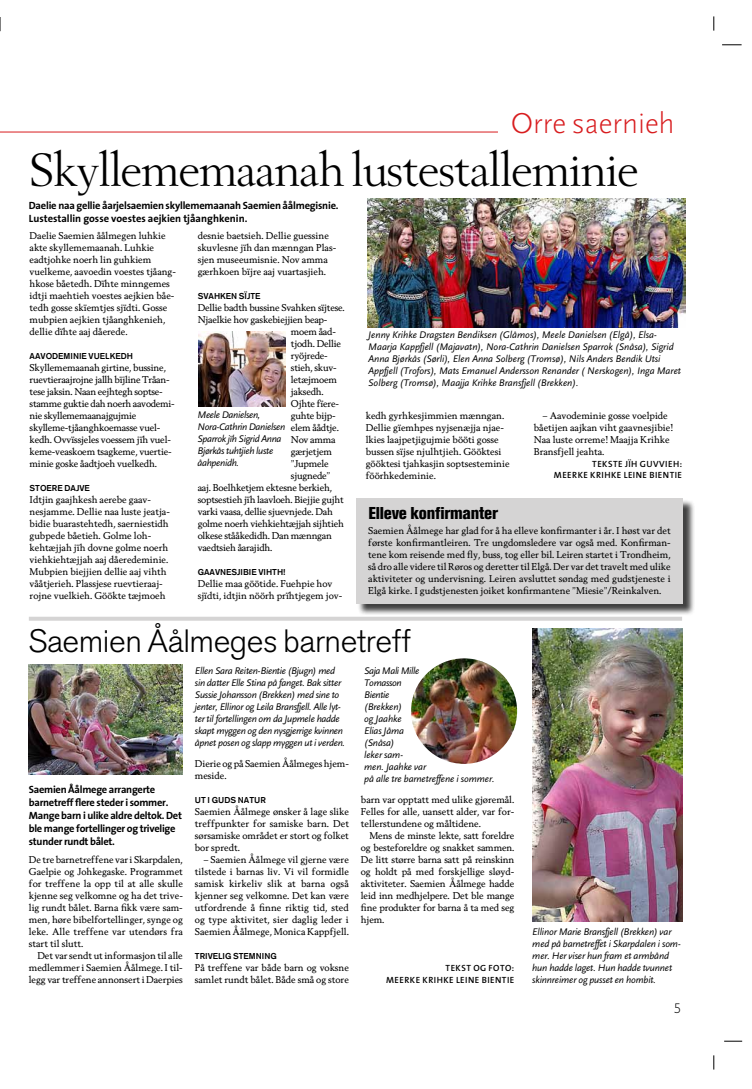
<style>
.page{position:relative;width:752px;height:1089px;background:#fff}
.page>*{position:absolute;margin:0;border:0;box-sizing:border-box;transform-origin:0 0}
.t1{font:46px "Berling Nova Display Pro";letter-spacing:-.015em;color:#000}
.t2{font:300 32px "Akzidenz Grotesk BE";letter-spacing:-.015em;color:#000}
.t3{font:300 30px "Scala Sans";color:#d81c1e}
.t4{font:800 condensed 17px "Akzidenz Grotesk BE";letter-spacing:-.015em;color:#000}
.t5{font:300 14px "Gill Sans Std";color:#000}
.t6{font:700 10.5px/13px "The Sans";letter-spacing:-.025em;color:#000}
.t7{font:italic 10px/12px "Scala Sans";letter-spacing:-.015em;color:#000}
.t8{font:9.5px/12px "Berling Nova Text Regular Os F";color:#000}
.t9{font:9.5px "Berling Nova Text Regular Os F";letter-spacing:-.02em;color:#000}
.t10{font:600 9px/11.6px "The Sans";letter-spacing:.05em;color:#000;text-align:right}
.t11{font:500 8.5px "Akzidenz Grotesk BE";color:#000}
</style>
<div class="page">
<svg style="left:713px;top:16px;width:1px;height:15px"></svg>
<svg style="left:713px;top:1055px;width:1px;height:14px"></svg>
<svg style="left:724px;top:1040px;width:17px;height:1px"></svg>
<svg style="left:722px;top:45px;width:19px;height:1px"></svg>
<svg style="left:0;top:17px;width:1px;height:14px"></svg>
<hr style="left:0;top:132px;width:497px;height:1px;background:#d81c1e">
<img style="left:367px;top:199px;width:317px;height:128px">
<img style="left:532px;top:628px;width:149px;height:293px">
<img style="left:29px;top:664px;width:154px;height:110px">
<svg style="left:29px;top:616px;width:652px;height:4px;fill:#d5d4d4"></svg>
<img style="left:199px;top:331px;width:86px;height:75px">
<img style="left:411px;top:658px;width:106px;height:106px;border-radius:53px">
<div style="left:357px;top:499px;width:338px;height:116px;background:#000;opacity:.75"></div>
<div style="left:356px;top:498px;width:326px;height:105px;background:#d5d4d4"></div>
<h3 class="t3" style="left:510px;top:107px;width:165px">Orre saernieh</h3>
<h1 class="t1" style="left:29px;top:141px;width:610px">Skyllememaanah lustestalleminie</h1>
<p class="t6" style="left:29px;top:199px;width:311px">Daelie naa gellie åarjelsaemien skyllememaanah Saemien åålmegisnie.<br>Lustestallin gosse voestes aejkien tjåanghkenin.</p>
<p class="t8" style="left:30px;top:229px;width:148px">Daelie Saemien åålmegen luhkie akte skyllememaanah. Luhkie eadtjohke noerh lin guhkiem vuelkeme, aavoedin voestes tjåang&shy;hkose båetedh. Dïhte minngemes idtji maehtieh voestes aejkien båe&shy;tedh gosse skïemtjes sjïdti. Gosse mubpien aejkien tjåanghkenieh, dellie dïhte aaj dåerede.</p>
<p class="t11" style="left:30px;top:351px;width:105px">AAVODEMINIE VUELKEDH</p>
<p class="t8" style="left:30px;top:361px;width:147px">Skyllememaanah girtine, bussine, ruevtieraajrojne jallh bïjline Tråan&shy;tese jaksin. Naan eejhtegh soptse&shy;stamme guktie dah noerh aavodemi&shy;nie skyllememaanajgujmie skylleme-tjåanghkoemasse vuel&shy;kedh. Ovvïssjeles voessem jïh vuel&shy;keme-veaskoem tsagkeme, vuertie&shy;minie goske åadtjoeh vuelkedh.</p>
<p class="t11" style="left:30px;top:483px;width:62px">STOERE DAJVE</p>
<p class="t8" style="left:30px;top:493px;width:142px">Idtjin gaajhkesh aerebe gaav&shy;nesjamme. Dellie naa luste jeatja&shy;bidie buarastehtedh, saerniestidh gubpede båetieh. Golme loh&shy;kehtæjjah jïh dovne golme noerh viehkiehtæjjah aaj dåeredeminie.<br>Mubpien biejjien dellie aaj vihth vååtjerieh. Plassjese ruevtieraaj&shy;rojne vuelkieh. Göökte tæjmoeh</p>
<p class="t8" style="left:197px;top:229px;width:140px">desnie baetsieh. Dellie guessine skuvlesne jïh dan mænngan Plas&shy;sjen museeumisnie. Nov amma gærhkoen bïjre aaj vuartasjieh.</p>
<p class="t11" style="left:197px;top:291px;width:64px">SVAHKEN SÏJTE</p>
<p class="t9" style="left:197px;top:301px;width:149px">Dellie badth bussine Svahken sïjtese.</p>
<p class="t9" style="left:197px;top:313px;width:131px">Njaelkie hov gaskebiejjien beap-</p>
<p class="t8" style="left:291px;top:325px;width:46px">moem åad-</p>
<p class="t9" style="left:291px;top:337px;width:52px">tjodh. Dellie</p>
<p class="t9" style="left:291px;top:349px;width:38px">ryöjrede-</p>
<p class="t9" style="left:291px;top:361px;width:47px">stieh, skuv-</p>
<p class="t9" style="left:291px;top:373px;width:48px">letæjmoem</p>
<p class="t9" style="left:291px;top:385px;width:34px">jaksedh.</p>
<p class="t9" style="left:291px;top:397px;width:50px">Ojhte fïere-</p>
<p class="t9" style="left:291px;top:409px;width:46px">guhte bijp-</p>
<p class="t9" style="left:291px;top:421px;width:49px">elem åådtje.</p>
<p class="t8" style="left:291px;top:433px;width:46px">Nov amma</p>
<p class="t9" style="left:291px;top:445px;width:43px">gærjetjem</p>
<p class="t9" style="left:291px;top:457px;width:39px">”Jupmele</p>
<p class="t9" style="left:291px;top:469px;width:41px">sjugnede”</p>
<p class="t9" style="left:197px;top:481px;width:136px">aaj. Boelhketjem ektesne berkieh,</p>
<p class="t9" style="left:197px;top:493px;width:147px">soptsestieh jïh laavloeh. Biejjie gujht</p>
<p class="t9" style="left:197px;top:505px;width:137px">varki vaasa, dellie sjuevnjede. Dah</p>
<p class="t9" style="left:197px;top:517px;width:148px">golme noerh viehkiehtæjjah sijhtieh</p>
<p class="t9" style="left:197px;top:529px;width:136px">olkese stååkedidh. Dan mænngan</p>
<p class="t9" style="left:197px;top:541px;width:76px">vaedtsieh åarajidh.</p>
<p class="t11" style="left:197px;top:567px;width:89px">GAAVNESJIBIE VIHTH!</p>
<p class="t8" style="left:197px;top:577px;width:146px">Dellie maa göötide. Fuehpie hov sjïdti, idtjin nöörh prïhtjegem jov-</p>
<p class="t7" style="left:197px;top:409px;width:89px">Meele Danielsen,<br>Nora-Cathrin Danielsen<br>Sparrok jïh Sigrid Anna<br>Bjørkås tuhtjieh luste åahpenidh.</p>
<p class="t7" style="left:368px;top:329px;width:314px">Jenny Krihke Dragsten Bendiksen (Glåmos), Meele Danielsen (Elgå), Elsa-Maarja Kappfjell (Majavatn), Nora-Cathrin Danielsen Sparrok (Snåsa), Sigrid Anna Bjørkås (Sørli), Elen Anna Solberg (Tromsø), Nils Anders Bendik Utsi Appfjell (Trofors), Mats Emanuel Andersson Renander ( Nerskogen), Inga Maret Solberg (Tromsø), Maajja Krihke Bransfjell (Brekken).</p>
<p class="t8" style="left:365px;top:409px;width:145px">kedh gyrhkesjimmien mænngan.<br>Dellie gïemhpes nyjsenæjja njae&shy;lkies laajpetjigujmie bööti gosse bussen sïjse njulhtjieh. Gööktesi gööktesi tjahkasjin soptsesteminie föörhkedeminie.</p>
<p class="t8" style="left:533px;top:409px;width:140px;text-indent:9px">– Aavodeminie gosse voelpide båetijen aajkan viht gaavnesjibie!<br>Naa luste orreme! Maajja Krihke<br>Bransfjell jeahta.</p>
<p class="t10" style="left:553px;top:457px;width:130px">TEKSTE JÏH GUVVIEH:<br>MEERKE KRIHKE LEINE BIENTIE</p>
<h3 class="t4" style="left:368px;top:503px;width:131px">Elleve konfirmanter</h3>
<p class="t8" style="left:368px;top:525px;width:304px;text-align:justify">Saemien Åålmege har glad for å ha elleve konfirmanter i år. I høst var det første konfirmantleiren. Tre ungdomsledere var også med. Konfirman&shy;tene kom reisende med fly, buss, tog eller bil. Leiren startet i Trondheim, så dro alle videre til Røros og deretter til Elgå. Der var det travelt med ulike aktiviteter og undervisning. Leiren avsluttet søndag med gudstjeneste i Elgå kirke. I gudstjenesten joiket konfirmantene ”Miesie”/Reinkalven.</p>
<h2 class="t2" style="left:28px;top:623px;width:384px">Saemien Åålmeges barnetreff</h2>
<p class="t6" style="left:29px;top:782px;width:154px">Saemien Åålmege arrangerte barnetreff flere steder i sommer.<br>Mange barn i ulike aldre deltok. Det ble mange fortellinger og trivelige stunder rundt bålet.</p>
<p class="t8" style="left:29px;top:853px;width:155px;text-align:justify">De tre barnetreffene var i Skarpdalen, Gaelpie og Johkegaske. Programmet for treffene la opp til at alle skulle kjenne seg velkomne og ha det trive&shy;lig rundt bålet. Barna fikk være sam&shy;men, høre bibelfortellinger, synge og leke. Alle treffene var utendørs fra start til slutt.</p>
<p class="t8" style="left:29px;top:949px;width:155px;text-align:justify;text-indent:9px">Det var sendt ut informasjon til alle medlemmer i Saemien Åålmege. I til&shy;legg var treffene annonsert i Daerpies</p>
<p class="t7" style="left:195px;top:664px;width:152px">Ellen Sara Reiten-Bientie (Bjugn) med sin datter Elle Stina på fanget. Bak sitter Sussie Johansson (Brekken) med sine to jenter, Ellinor og Leila Bransfjell. Alle lyt&shy;ter til fortellingen om da Jupmele hadde skapt myggen og den nysgjerrige kvinnen åpnet posen og slapp myggen ut i verden.</p>
<p class="t8" style="left:195px;top:757px;width:155px">Dierie og på Saemien Åålmeges hjem&shy;meside.</p>
<p class="t11" style="left:195px;top:795px;width:72px">UT I GUDS NATUR</p>
<p class="t8" style="left:195px;top:805px;width:155px;text-align:justify">Saemien Åålmege ønsker å lage slike treffpunkter for samiske barn. Det sørsamiske området er stort og folket bor spredt.</p>
<p class="t8" style="left:195px;top:853px;width:155px;text-align:justify;text-indent:9px">– Saemien Åålmege vil gjerne være tilstede i barnas liv. Vi vil formidle samisk kirkeliv slik at barna også kjenner seg velkomne. Det kan være utfordrende å finne riktig tid, sted og type aktivitet, sier daglig leder i Saemien Åålmege, Monica Kappfjell.</p>
<p class="t11" style="left:195px;top:951px;width:83px">TRIVELIG STEMNING</p>
<p class="t8" style="left:195px;top:961px;width:155px">På treffene var både barn og voksne samlet rundt bålet. Både små og store</p>
<p class="t7" style="left:364px;top:664px;width:132px">Saja Mali Mille<br>Tomasson<br>Bientie<br>(Brekken)<br>og Jaahke<br>Elias Jåma<br>(Snåsa)<br>leker sam-<br>men. Jaahke var<br>på alle tre barnetreffene i sommer.</p>
<p class="t8" style="left:361px;top:793px;width:155px;text-align:justify">barn var opptatt med ulike gjøremål.<br>Felles for alle, uansett alder, var for&shy;tellerstundene og måltidene.</p>
<p class="t8" style="left:361px;top:829px;width:155px;text-align:justify;text-indent:9px">Mens de minste lekte, satt foreldre og besteforeldre og snakket sammen.<br>De litt større barna satt på reinskinn og holdt på med forskjellige sløyd&shy;aktiviteter. Saemien Åålmege hadde leid inn medhjelpere. Det ble mange fine produkter for barna å ta med seg hjem.</p>
<p class="t10" style="left:386px;top:961px;width:130px">TEKST OG FOTO:<br>MEERKE KRIHKE LEINE BIENTIE</p>
<p class="t7" style="left:532px;top:925px;width:150px">Ellinor Marie Bransfjell (Brekken) var med på barnetreffet i Skarpdalen i som&shy;mer. Her viser hun fram et armbånd hun hadde laget. Hun hadde tvunnet skinnreimer og pusset en hornbit.</p>
<h3 class="t5" style="left:673px;top:1000px;width:8px">5</h3>
</div>
